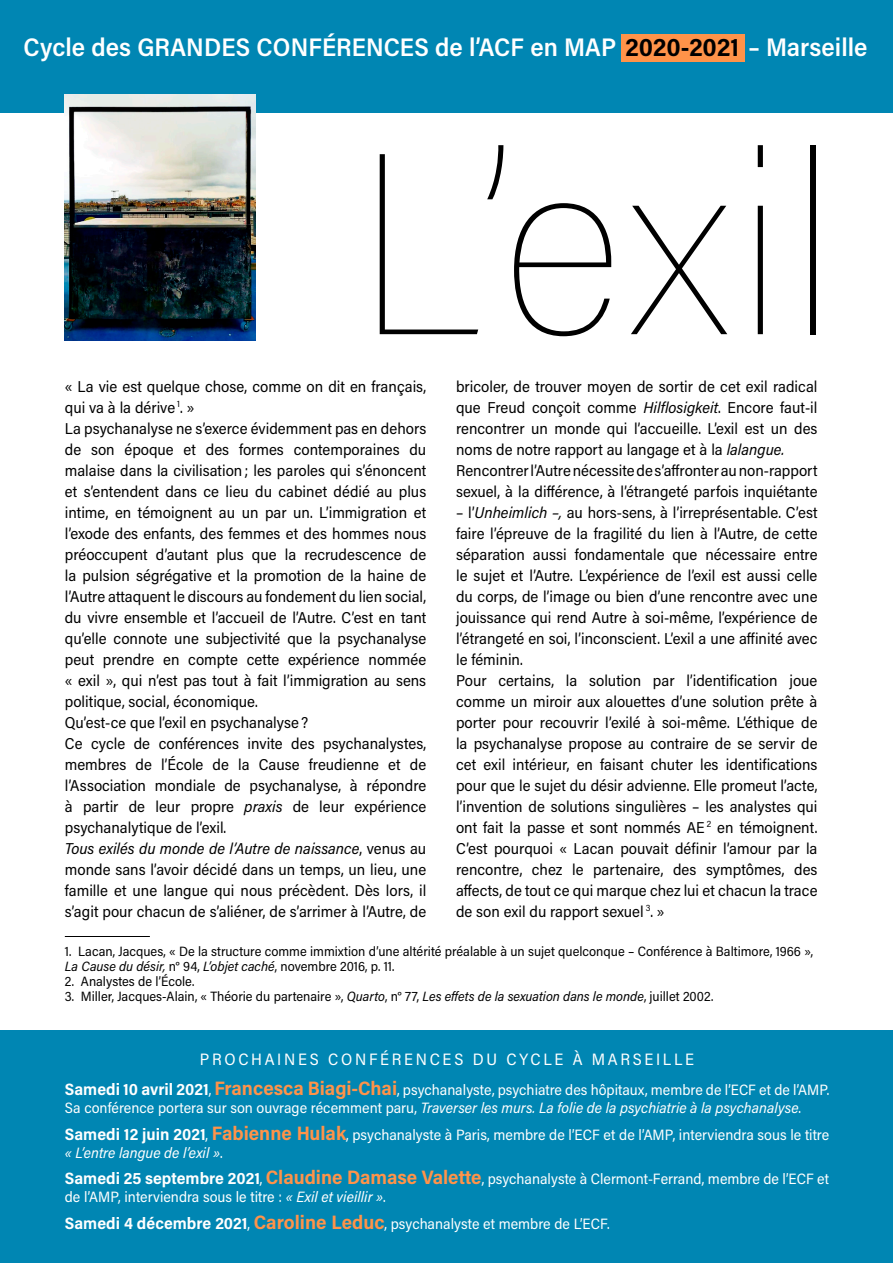
<style>
.page{position:relative;width:893px;height:1263px;background:#fff}
.page>*{position:absolute;margin:0;border:0;box-sizing:border-box;transform-origin:0 0}
.t1{font:100 257.85px "Acumin Pro Semi Cond";color:#000}
.t2{font:600 25.5px "Acumin Pro Semi Cond";color:#fff}
.t3{font:16.5px "Acumin Pro Semi Cond";letter-spacing:.16em;color:#fff}
.t4{font:15.75px/21px "Acumin Pro Semi Cond";color:#000;text-align:justify}
.t5{font:15px/18px "Acumin Pro Semi Cond";color:#fff}
.t6{font:13.5px/15px "Acumin Pro Semi Cond";color:#000}
.s1{font-weight:700;color:#000}
.s2{font-style:italic}
.s3{font-weight:700;font-size:16.5px}
.s4{font-weight:700;font-size:19.5px;color:#ff9349}
</style>
<div class="page">
<div style="left:0;top:0;width:893px;height:113px;background:#0086b3"></div>
<hr style="left:65px;top:936px;width:85px;height:1px;background:#000">
<div style="left:621px;top:34px;width:123px;height:27px;background:#ff9349"></div>
<img style="left:65px;top:94px;width:191px;height:246px">
<div style="left:0;top:1030px;width:893px;height:233px;background:#0086b3"></div>
<p class="t2" style="left:23px;top:29px;width:846px">Cycle des GRANDES CONFÉRENCES de l’ACF en MAP <span class="s1">2020-2021</span> – Marseille</p>
<p class="t1" style="left:355px;top:75px;width:483px">L’exil</p>
<p class="t4" style="left:65px;top:375px;width:363px">« La vie est quelque chose, comme on dit en français, qui va à la dérive <sup>1</sup>. »</p>
<p class="t4" style="left:65px;top:417px;width:363px">La psychanalyse ne s’exerce évidemment pas en dehors de son époque et des formes contemporaines du malaise dans la civilisation; les paroles qui s’énoncent et s’entendent dans ce lieu du cabinet dédié au plus intime, en témoignent au un par un. L’immigration et l’exode des enfants, des femmes et des hommes nous préoccupent d’autant plus que la recrudescence de la pulsion ségrégative et la promotion de la haine de l’Autre attaquent le discours au fondement du lien social, du vivre ensemble et l’accueil de l’Autre. C’est en tant qu’elle connote une subjectivité que la psychanalyse peut prendre en compte cette expérience nommée « exil », qui n’est pas tout à fait l’immigration au sens politique, social, économique.</p>
<p class="t4" style="left:65px;top:711px;width:245px">Qu’est-ce que l’exil en psychanalyse ?</p>
<p class="t4" style="left:65px;top:732px;width:363px">Ce cycle de conférences invite des psychanalystes, membres de l’École de la Cause freudienne et de l’Association mondiale de psychanalyse, à répondre à partir de leur propre <span class="s2">praxis</span> de leur expérience psychanalytique de l’exil.</p>
<p class="t4" style="left:65px;top:837px;width:363px"><span class="s2">Tous exilés du monde de l’Autre de naissance</span>, venus au monde sans l’avoir décidé dans un temps, un lieu, une famille et une langue qui nous précèdent. Dès lors, il s’agit pour chacun de s’aliéner, de s’arrimer à l’Autre, de</p>
<p class="t6" style="left:65px;top:943px;width:750px">1. Lacan, Jacques, « De la structure comme immixtion d’une altérité préalable à un sujet quelconque – Conférence à Baltimore, 1966 »,<br><span class="s2">La Cause du désir,</span> n° 94, <span class="s2">L’objet caché</span>, novembre 2016, p. 11.</p>
<p class="t6" style="left:65px;top:973px;width:131px">2. Analystes de l’École.</p>
<p class="t6" style="left:65px;top:988px;width:650px">3. Miller, Jacques-Alain, « Théorie du partenaire », <span class="s2">Quarto</span>, n° 77, <span class="s2">Les effets de la sexuation dans le monde</span>, juillet 2002.</p>
<p class="t4" style="left:456px;top:375px;width:363px">bricoler, de trouver moyen de sortir de cet exil radical que Freud conçoit comme <span class="s2">Hilflosigkeit</span>. Encore faut-il rencontrer un monde qui l’accueille. L’exil est un des noms de notre rapport au langage et à la <span class="s2">lalangue.</span></p>
<p class="t4" style="left:456px;top:459px;width:363px">Rencontrer l’Autre nécessite de s’affronter au non-rapport sexuel, à la différence, à l’étrangeté parfois inquiétante</p>
<p class="t4" style="left:456px;top:501px;width:363px">– l’<span class="s2">Unheimlich –,</span> au hors-sens, à l’irreprésentable. C’est faire l’épreuve de la fragilité du lien à l’Autre, de cette séparation aussi fondamentale que nécessaire entre le sujet et l’Autre. L’expérience de l’exil est aussi celle du corps, de l’image ou bien d’une rencontre avec une jouissance qui rend Autre à soi-même, l’expérience de l’étrangeté en soi, l’inconscient. L’exil a une affinité avec le féminin.</p>
<p class="t4" style="left:456px;top:669px;width:363px">Pour certains, la solution par l’identification joue comme un miroir aux alouettes d’une solution prête à porter pour recouvrir l’exilé à soi-même. L’éthique de la psychanalyse propose au contraire de se servir de cet exil intérieur, en faisant chuter les identifications pour que le sujet du désir advienne. Elle promeut l’acte, l’invention de solutions singulières – les analystes qui ont fait la passe et sont nommés AE <sup>2</sup> en témoignent.<br>C’est pourquoi « Lacan pouvait définir l’amour par la rencontre, chez le partenaire, des symptômes, des affects, de tout ce qui marque chez lui et chacun la trace de son exil du rapport sexuel <sup>3</sup>. »</p>
<p class="t3" style="left:200px;top:1047px;width:496px">PROCHAINES CONFÉRENCES DU CYCLE À MARSEILLE</p>
<p class="t5" style="left:65px;top:1080px;width:766px"><span class="s3">Samedi 10 avril 2021</span>, <span class="s4">Francesca Biagi-Chai</span>, psychanalyste, psychiatre des hôpitaux, membre de l’ECF et de l’AMP.<br>Sa conférence portera sur son ouvrage récemment paru, <span class="s2">Traverser les murs. La folie de la psychiatrie à la psychanalyse</span>.</p>
<p class="t5" style="left:65px;top:1125px;width:766px"><span class="s3">Samedi 12 juin 2021</span>, <span class="s4">Fabienne Hulak</span>, psychanalyste à Paris, membre de l’ECF et de l’AMP, interviendra sous le titre <span class="s2">« L’entre langue de l’exil »</span>.</p>
<p class="t5" style="left:65px;top:1169px;width:766px"><span class="s3">Samedi 25 septembre 2021</span>, <span class="s4">Claudine Damase Valette</span>, psychanalyste à Clermont-Ferrand, membre de l’ECF et de l’AMP, interviendra sous le titre : <span class="s2">« Exil et vieillir »</span>.</p>
<p class="t5" style="left:65px;top:1214px;width:546px"><span class="s3">Samedi 4 décembre 2021</span>, <span class="s4">Caroline Leduc</span>, psychanalyste et membre de L’ECF.</p>
</div>
